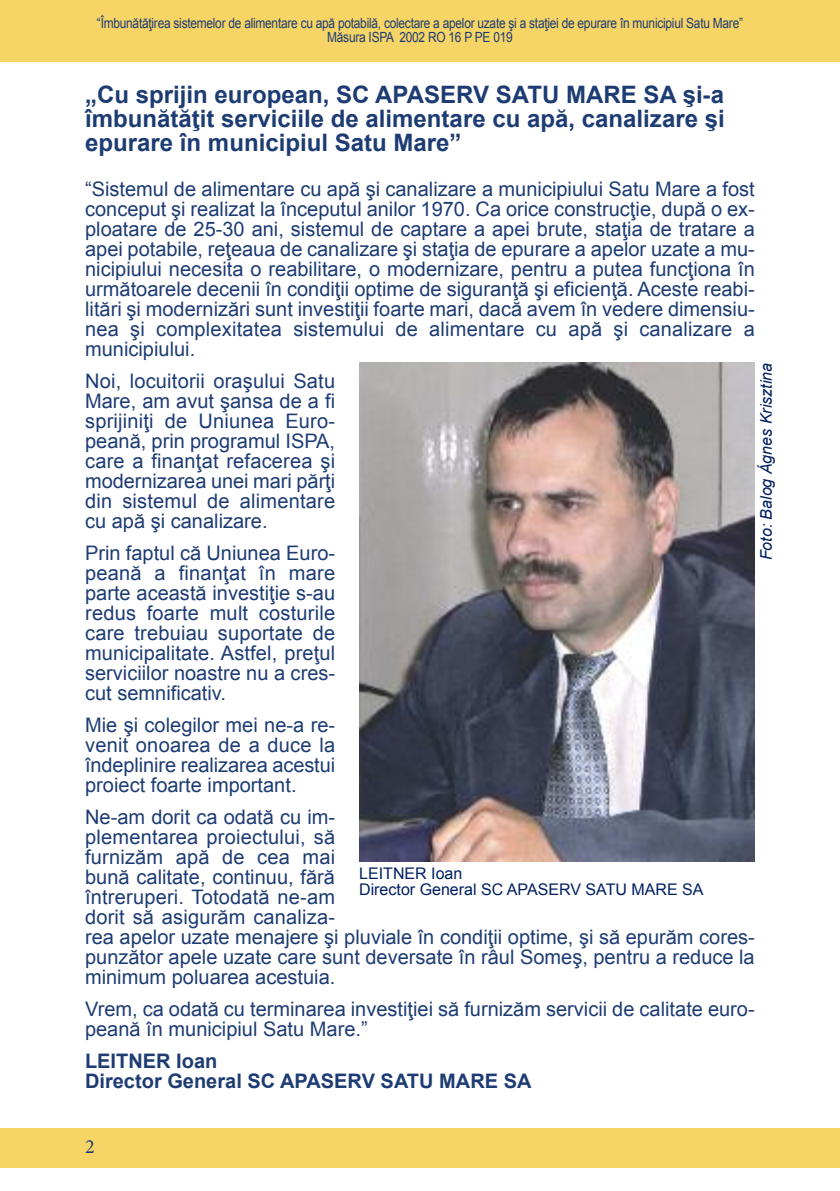
<style>
.page{position:relative;width:840px;height:1191px;background:#fff}
.page>*{position:absolute;margin:0;border:0;box-sizing:border-box;transform-origin:0 0}
.t1{font:24px/24px "IZ Arial Bold";color:#1e3c74;text-align:justify}
.t2{font:20px/20px "IZ Arial";color:#1e3c74;text-align:justify}
.t3{font:20px/20px "IZ Arial Bold";color:#1e3c74}
.t4{font:20px "IZ Minion Pro Regular";color:#1e3c74}
.t5{font:16px/16px "IZ Arial";color:#002060}
.t6{font:16px "IZ Arial Italic";color:#002060}
.t7{font:14px/14px "IZ Arial";letter-spacing:-.02em;color:#1e3c74;text-align:center;scale:.85 1}
</style>
<div class="page">
<div style="left:0;top:0;width:839px;height:62px;background:#f6d465"></div>
<div style="left:0;top:1128px;width:839px;height:39px;background:#f6d465"></div>
<img style="left:359px;top:363px;width:395px;height:498px">
<p class="t7" style="left:97px;top:17px;width:761px">“Îmbunătăţirea sistemelor de alimentare cu apă potabilă, colectare a apelor uzate şi a staţiei de epurare în municipiul Satu Mare”<br>Măsura ISPA 2002 RO 16 P PE 019</p>
<p class="t1" style="left:85px;top:84px;width:640px">„Cu sprijin european, SC APASERV SATU MARE SA şi-a îmbunătăţit serviciile de alimentare cu apă, canalizare şi epurare în municipiul Satu Mare”</p>
<p class="t2" style="left:85px;top:180px;width:670px">“Sistemul de alimentare cu apă şi canalizare a municipiului Satu Mare a fost conceput şi realizat la începutul anilor 1970. Ca orice construcţie, după o ex&shy;ploatare de 25-30 ani, sistemul de captare a apei brute, staţia de tratare a apei potabile, reţeaua de canalizare şi staţia de epurare a apelor uzate a mu&shy;nicipiului necesita o reabilitare, o modernizare, pentru a putea funcţiona în următoarele decenii în condiţii optime de siguranţă şi eficienţă. Aceste reabi&shy;litări şi modernizări sunt investiţii foarte mari, dacă avem în vedere dimensiu&shy;nea şi complexitatea sistemului de alimentare cu apă şi canalizare a municipiului.</p>
<p class="t2" style="left:85px;top:372px;width:251px">Noi, locuitorii oraşului Satu Mare, am avut şansa de a fi sprijiniţi de Uniunea Euro&shy;peană, prin programul ISPA, care a finanţat refacerea şi modernizarea unei mari părţi din sistemul de alimentare cu apă şi canalizare.</p>
<p class="t2" style="left:85px;top:544px;width:251px">Prin faptul că Uniunea Euro&shy;peană a finanţat în mare parte această investiţie s-au redus foarte mult costurile care trebuiau suportate de municipalitate. Astfel, preţul serviciilor noastre nu a cres&shy;cut semnificativ.</p>
<p class="t2" style="left:85px;top:716px;width:251px">Mie şi colegilor mei ne-a re&shy;venit onoarea de a duce la îndeplinire realizarea acestui proiect foarte important.</p>
<p class="t2" style="left:85px;top:808px;width:670px;text-align:left">Ne-am dorit ca odată cu im-<br>plementarea proiectului, să<br>furnizăm apă de cea mai<br>bună calitate, continuu, fără<br>întreruperi. Totodată ne-am<br>dorit să asigurăm canaliza-<br>rea apelor uzate menajere şi pluviale în condiţii optime, şi să epurăm cores&shy;punzător apele uzate care sunt deversate în râul Someş, pentru a reduce la minimum poluarea acestuia.</p>
<p class="t2" style="left:85px;top:1000px;width:670px">Vrem, ca odată cu terminarea investiţiei să furnizăm servicii de calitate euro&shy;peană în municipiul Satu Mare.”</p>
<p class="t3" style="left:85px;top:1052px;width:448px">LEITNER Ioan<br>Director General SC APASERV SATU MARE SA</p>
<p class="t6" style="left:759px;top:560px;width:199px;rotate:-90deg">Foto&lt; Balog Ágnes Krisztina</p>
<p class="t5" style="left:359px;top:867px;width:346px">LEITNER Ioan<br>Director General SC APASERV SATU MARE SA</p>
<p class="t4" style="left:85px;top:1138px;width:11px">2</p>
</div>
